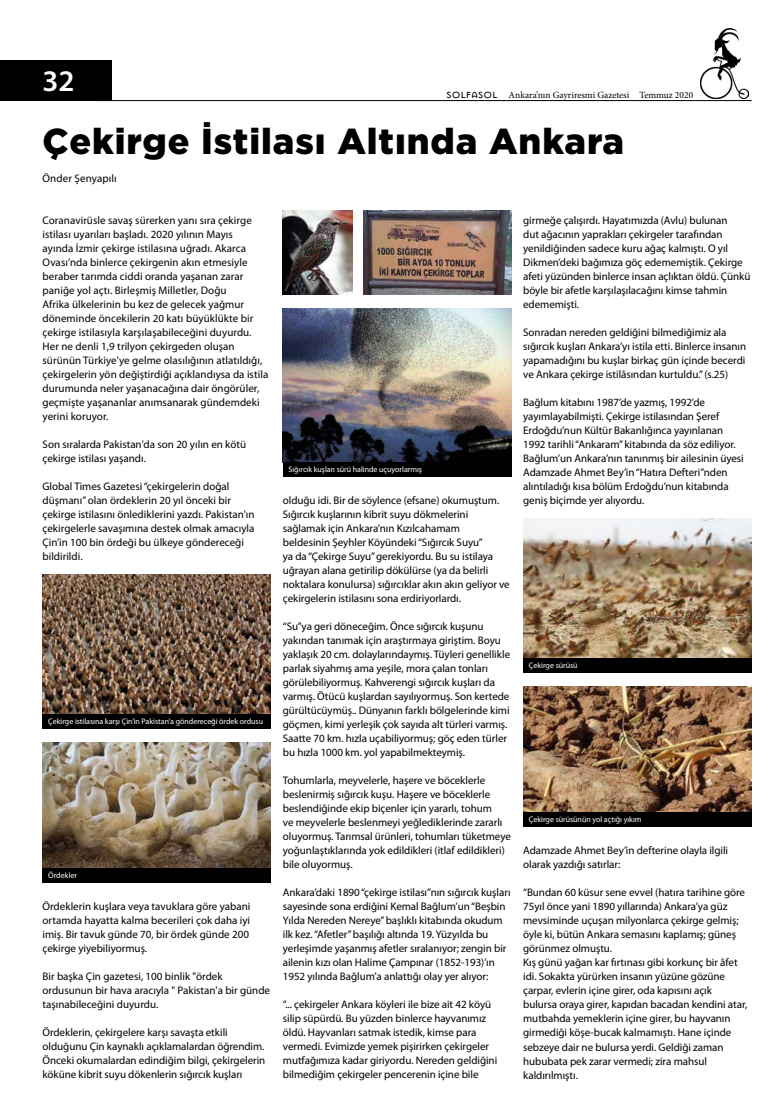
<style>
.page{position:relative;width:780px;height:1120px;background:#fff}
.page>*{position:absolute;margin:0;border:0;box-sizing:border-box;transform-origin:0 0}
.t1{font:900 36px "Gotham";letter-spacing:.025em;color:#000}
.t2{font:600 30px "Myriad Pro";color:#fff}
.t3{font:11px/14px "Myriad Pro";letter-spacing:-.005em;color:#000}
.t4{font:9.5px "Minion Pro";color:#000}
.t5{font:8px "Myriad Pro";letter-spacing:-.005em;color:#fff}
.s1{font-family:"Mason Sans";font-size:14px}
</style>
<div class="page">
<hr style="left:95px;top:100px;width:656px;height:1px;background:#000">
<div style="left:0;top:60px;width:111px;height:41px;background:#000"></div>
<img style="left:700px;top:28px;width:48px;height:71px">
<img style="left:283px;top:210px;width:69px;height:84px">
<img style="left:43px;top:574px;width:228px;height:140px">
<img style="left:43px;top:742px;width:228px;height:126px">
<img style="left:364px;top:210px;width:147px;height:84px">
<img style="left:283px;top:308px;width:228px;height:154px">
<img style="left:523px;top:686px;width:228px;height:126px">
<img style="left:523px;top:518px;width:228px;height:140px">
<div style="left:43px;top:714px;width:228px;height:14px;background:#000"></div>
<div style="left:283px;top:462px;width:228px;height:14px;background:#000"></div>
<div style="left:523px;top:812px;width:228px;height:14px;background:#000"></div>
<div style="left:523px;top:658px;width:228px;height:14px;background:#000"></div>
<div style="left:43px;top:868px;width:228px;height:14px;background:#000"></div>
<h2 class="t2" style="left:43px;top:64px;width:34px">32</h2>
<p class="t4" style="left:446px;top:89px;width:248px"><span class="s1">solfasol</span> Ankara’nın Gayriresmi Gazetesi Temmuz 2020</p>
<h1 class="t1" style="left:43px;top:116px;width:583px">Çekirge İstilası Altında Ankara</h1>
<p class="t3" style="left:43px;top:172px;width:76px">Önder Şenyapılı</p>
<p class="t3" style="left:43px;top:214px;width:227px">Coranavirüsle savaş sürerken yanı sıra çekirge istilası uyarıları başladı. 2020 yılının Mayıs<br>ayında İzmir çekirge istilasına uğradı. Akarca Ovası’nda binlerce çekirgenin akın etmesiyle beraber tarımda ciddi oranda yaşanan zarar paniğe yol açtı. Birleşmiş Milletler, Doğu<br>Afrika ülkelerinin bu kez de gelecek yağmur döneminde öncekilerin 20 katı büyüklükte bir çekirge istilasıyla karşılaşabileceğini duyurdu.<br>Her ne denli 1,9 trilyon çekirgeden oluşan sürünün Türkiye'ye gelme olasılığının atlatıldığı, çekirgelerin yön değiştirdiği açıklandıysa da istila durumunda neler yaşanacağına dair öngörüler, geçmişte yaşananlar anımsanarak gündemdeki yerini koruyor.</p>
<p class="t3" style="left:43px;top:438px;width:205px">Son sıralarda Pakistan'da son 20 yılın en kötü çekirge istilası yaşandı.</p>
<p class="t3" style="left:43px;top:480px;width:213px">Global Times Gazetesi “çekirgelerin doğal düşmanı” olan ördeklerin 20 yıl önceki bir çekirge istilasını önlediklerini yazdı. Pakistan'ın çekirgelerle savaşımına destek olmak amacıyla Çin’in 100 bin ördeği bu ülkeye göndereceği bildirildi.</p>
<p class="t5" style="left:48px;top:717px;width:216px">Çekirge istilasına karşı Çin’in Pakistan’a göndereceği ördek ordusu</p>
<p class="t5" style="left:48px;top:871px;width:30px">Ördekler</p>
<p class="t3" style="left:43px;top:900px;width:209px">Ördeklerin kuşlara veya tavuklara göre yabani ortamda hayatta kalma becerileri çok daha iyi imiş. Bir tavuk günde 70, bir ördek günde 200 çekirge yiyebiliyormuş.</p>
<p class="t3" style="left:43px;top:970px;width:229px">Bir başka Çin gazetesi, 100 binlik "ördek ordusunun bir hava aracıyla " Pakistan'a bir günde taşınabileceğini duyurdu.</p>
<p class="t3" style="left:43px;top:1026px;width:224px">Ördeklerin, çekirgelere karşı savaşta etkili olduğunu Çin kaynaklı açıklamalardan öğrendim.<br>Önceki okumalardan edindiğim bilgi, çekirgelerin köküne kibrit suyu dökenlerin sığırcık kuşları</p>
<p class="t5" style="left:288px;top:465px;width:135px">Sığırcık kuşları sürü halinde uçuyorlarmış</p>
<p class="t3" style="left:283px;top:494px;width:228px">olduğu idi. Bir de söylence (efsane) okumuştum.<br>Sığırcık kuşlarının kibrit suyu dökmelerini sağlamak için Ankara’nın Kızılcahamam beldesinin Şeyhler Köyündeki “Sığırcık Suyu”<br>ya da “Çekirge Suyu” gerekiyordu. Bu su istilaya uğrayan alana getirilip dökülürse (ya da belirli noktalara konulursa) sığırcıklar akın akın geliyor ve çekirgelerin istilasını sona erdiriyorlardı.</p>
<p class="t3" style="left:283px;top:620px;width:229px">“Su”ya geri döneceğim. Önce sığırcık kuşunu yakından tanımak için araştırmaya giriştim. Boyu yaklaşık 20 cm. dolaylarındaymış. Tüyleri genellikle parlak siyahmış ama yeşile, mora çalan tonları görülebiliyormuş. Kahverengi sığırcık kuşları da varmış. Ötücü kuşlardan sayılıyormuş. Son kertede gürültücüymüş.. Dünyanın farklı bölgelerinde kimi göçmen, kimi yerleşik çok sayıda alt türleri varmış.<br>Saatte 70 km. hızla uçabiliyormuş; göç eden türler bu hızla 1000 km. yol yapabilmekteymiş.</p>
<p class="t3" style="left:283px;top:774px;width:229px">Tohumlarla, meyvelerle, haşere ve böceklerle beslenirmiş sığırcık kuşu. Haşere ve böceklerle beslendiğinde ekip biçenler için yararlı, tohum<br>ve meyvelerle beslenmeyi yeğlediklerinde zararlı oluyormuş. Tarımsal ürünleri, tohumları tüketmeye yoğunlaştıklarında yok edildikleri (itlaf edildikleri) bile oluyormuş.</p>
<p class="t3" style="left:283px;top:886px;width:229px">Ankara’daki 1890 “çekirge istilası”nın sığırcık kuşları sayesinde sona erdiğini Kemal Bağlum’un “Beşbin Yılda Nereden Nereye” başlıklı kitabında okudum ilk kez. “Afetler” başılığı altında 19. Yüzyılda bu yerleşimde yaşanmış afetler sıralanıyor; zengin bir ailenin kızı olan Halime Çampınar (1852-193)’ın 1952 yılında Bağlum’a anlattığı olay yer alıyor:</p>
<p class="t3" style="left:283px;top:998px;width:216px">“... çekirgeler Ankara köyleri ile bize ait 42 köyü silip süpürdü. Bu yüzden binlerce hayvanımız öldü. Hayvanları satmak istedik, kimse para vermedi. Evimizde yemek pişirirken çekirgeler mutfağımıza kadar giriyordu. Nereden geldiğini bilmediğim çekirgeler pencerenin içine bile</p>
<p class="t3" style="left:523px;top:214px;width:229px">girmeğe çalışırdı. Hayatımızda (Avlu) bulunan<br>dut ağacının yaprakları çekirgeler tarafından yenildiğinden sadece kuru ağaç kalmıştı. O yıl Dikmen’deki bağımıza göç edememiştik. Çekirge afeti yüzünden binlerce insan açlıktan öldü. Çünkü böyle bir afetle karşılaşılacağını kimse tahmin edememişti.</p>
<p class="t3" style="left:523px;top:326px;width:224px">Sonradan nereden geldiğini bilmediğimiz ala sığırcık kuşları Ankara’yı istila etti. Binlerce insanın yapamadığını bu kuşlar birkaç gün içinde becerdi ve Ankara çekirge istilâsından kurtuldu.” (s.25)</p>
<p class="t3" style="left:523px;top:396px;width:222px">Bağlum kitabını 1987’de yazmış, 1992’de yayımlayabilmişti. Çekirge istilasından Şeref Erdoğdu’nun Kültür Bakanlığınca yayınlanan 1992 tarihli “Ankaram” kitabında da söz ediliyor.<br>Bağlum’un Ankara’nın tanınmış bir ailesinin üyesi Adamzade Ahmet Bey’in “Hatıra Defteri”nden alıntıladığı kısa bölüm Erdoğdu’nun kitabında geniş biçimde yer alıyordu.</p>
<p class="t5" style="left:529px;top:661px;width:50px">Çekirge sürüsü</p>
<p class="t5" style="left:529px;top:815px;width:114px">Çekirge sürüsünün yol açtığı yıkım</p>
<p class="t3" style="left:523px;top:844px;width:206px">Adamzade Ahmet Bey’in defterine olayla ilgili olarak yazdığı satırlar:</p>
<p class="t3" style="left:523px;top:886px;width:225px">“Bundan 60 küsur sene evvel (hatıra tarihine göre 75yıl önce yani 1890 yıllarında) Ankara’ya güz mevsiminde uçuşan milyonlarca çekirge gelmiş; öyle ki, bütün Ankara semasını kaplamış; güneş görünmez olmuştu.<br>Kış günü yağan kar fırtınası gibi korkunç bir âfet idi. Sokakta yürürken insanın yüzüne gözüne çarpar, evlerin içine girer, oda kapısını açık bulursa oraya girer, kapıdan bacadan kendini atar, mutbahda yemeklerin içine girer, bu hayvanın girmediği köşe-bucak kalmamıştı. Hane içinde sebzeye dair ne bulursa yerdi. Geldiği zaman hububata pek zarar vermedi; zira mahsul kaldırılmıştı.</p>
</div>
